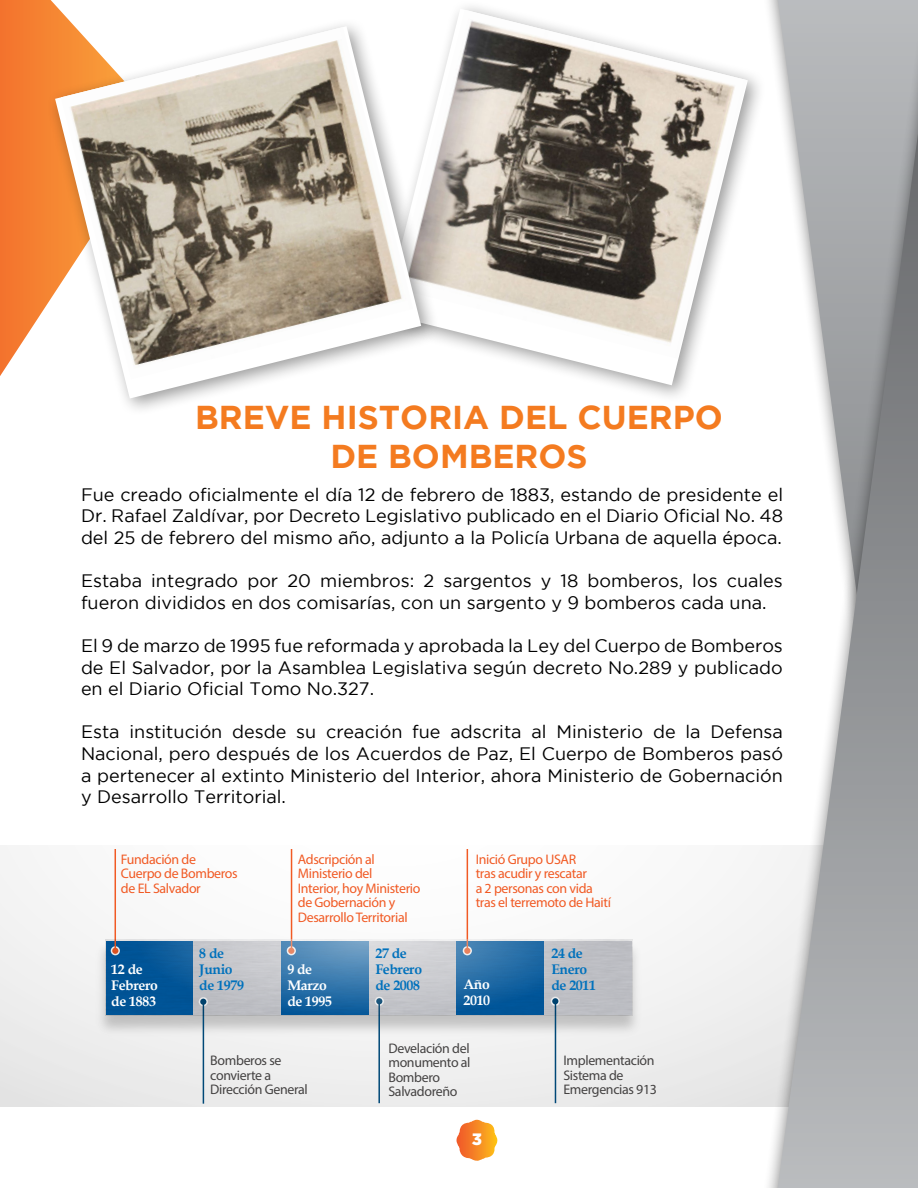
<style>
.page{position:relative;width:918px;height:1188px;background:#fff}
.page>*{position:absolute;margin:0;border:0;box-sizing:border-box;transform-origin:0 0}
.t1{font:700 33px/39.6px "Gotham";color:#f47b20;text-align:center}
.t2{font:18px/21.6px "Gotham";color:#000;text-align:justify}
.t3{font:900 16.5px "Gotham";color:#fff}
.t4{font:13.95px/14.4px "Roboto";letter-spacing:-.025em;color:#f15a24}
.t5{font:13.95px/14.4px "Roboto";letter-spacing:-.025em;color:#444242}
.t6{font:700 13.95px/16px "Book Antiqua";letter-spacing:-.025em;color:#0071bc}
.t7{font:700 13.95px/16px "Book Antiqua";letter-spacing:-.025em;color:#fff}
</style>
<div class="page">
<svg style="left:456px;top:1119px;width:42px;height:42px"></svg>
<svg style="left:0;top:0;width:66px;height:376px"></svg>
<svg style="left:464px;top:9px;width:284px;height:376px"></svg>
<img style="left:440px;top:10px;width:307px;height:349px">
<div style="left:46px;top:17px;width:394px;height:400px;background:#000;opacity:.4"></div>
<svg style="left:55px;top:26px;width:366px;height:373px"></svg>
<img style="left:61px;top:27px;width:352px;height:352px">
<div style="left:0;top:845px;width:833px;height:262px;background:#f3f3f3"></div>
<img style="left:100px;top:934px;width:537px;height:109px">
<hr style="left:115px;top:849px;width:1px;height:102px;background:#f15a24">
<hr style="left:203px;top:1002px;width:1px;height:102px;background:#004877">
<hr style="left:291px;top:849px;width:1px;height:102px;background:#f15a24">
<hr style="left:467px;top:849px;width:1px;height:102px;background:#f15a24">
<hr style="left:555px;top:1002px;width:1px;height:101px;background:#004877">
<hr style="left:378px;top:1002px;width:2px;height:101px;background:#004877">
<svg style="left:105px;top:940px;width:527px;height:76px"></svg>
<div style="left:778px;top:0;width:140px;height:22px;background:#b9bbbe"></div>
<div style="left:762px;top:22px;width:156px;height:1166px;background:#000;opacity:.5"></div>
<svg style="left:778px;top:134px;width:140px;height:1054px"></svg>
<p class="t1" style="left:195px;top:396px;width:529px">BREVE HISTORIA DEL CUERPO<br>DE BOMBEROS</p>
<p class="t2" style="left:81px;top:483px;width:704px">Fue creado oficialmente el día 12 de febrero de 1883, estando de presidente el Dr. Rafael Zaldívar, por Decreto Legislativo publicado en el Diario Oficial No. 48 del 25 de febrero del mismo año, adjunto a la Policía Urbana de aquella época.</p>
<p class="t2" style="left:81px;top:570px;width:703px">Estaba integrado por 20 miembros: 2 sargentos y 18 bomberos, los cuales fueron divididos en dos comisarías, con un sargento y 9 bomberos cada una.</p>
<p class="t2" style="left:81px;top:635px;width:703px">El 9 de marzo de 1995 fue reformada y aprobada la Ley del Cuerpo de Bomberos de El Salvador, por la Asamblea Legislativa según decreto No.289 y publicado en el Diario Oficial Tomo No.327.</p>
<p class="t2" style="left:81px;top:721px;width:704px">Esta institución desde su creación fue adscrita al Ministerio de la Defensa Nacional, pero después de los Acuerdos de Paz, El Cuerpo de Bomberos pasó a pertenecer al extinto Ministerio del Interior, ahora Ministerio de Gobernación y Desarrollo Territorial.</p>
<p class="t4" style="left:121px;top:852px;width:118px">Fundación de<br>Cuerpo de Bomberos de EL Salvador</p>
<p class="t7" style="left:111px;top:961px;width:48px">12 de<br>Febrero de 1883</p>
<p class="t6" style="left:199px;top:945px;width:46px">8 de<br>Junio de 1979</p>
<p class="t4" style="left:298px;top:852px;width:124px">Adscripción al<br>Ministerio del<br>Interior, hoy Ministerio de Gobernación y<br>Desarrollo Territorial</p>
<p class="t7" style="left:287px;top:961px;width:46px">9 de<br>Marzo de 1995</p>
<p class="t6" style="left:375px;top:945px;width:48px">27 de<br>Febrero de 2008</p>
<p class="t4" style="left:476px;top:852px;width:137px">Inició Grupo USAR<br>tras acudir y rescatar<br>a 2 personas con vida tras el terremoto de Haití</p>
<p class="t7" style="left:463px;top:976px;width:28px">Año<br>2010</p>
<p class="t6" style="left:551px;top:945px;width:46px">24 de<br>Enero de 2011</p>
<p class="t5" style="left:210px;top:1053px;width:99px">Bomberos se convierte a<br>Dirección General</p>
<p class="t5" style="left:388px;top:1041px;width:84px">Develación del monumento al<br>Bombero<br>Salvadoreño</p>
<p class="t3" style="left:472px;top:1130px;width:12px">3</p>
<p class="t5" style="left:563px;top:1053px;width:95px">Implementación<br>Sistema de<br>Emergencias 913</p>
</div>
